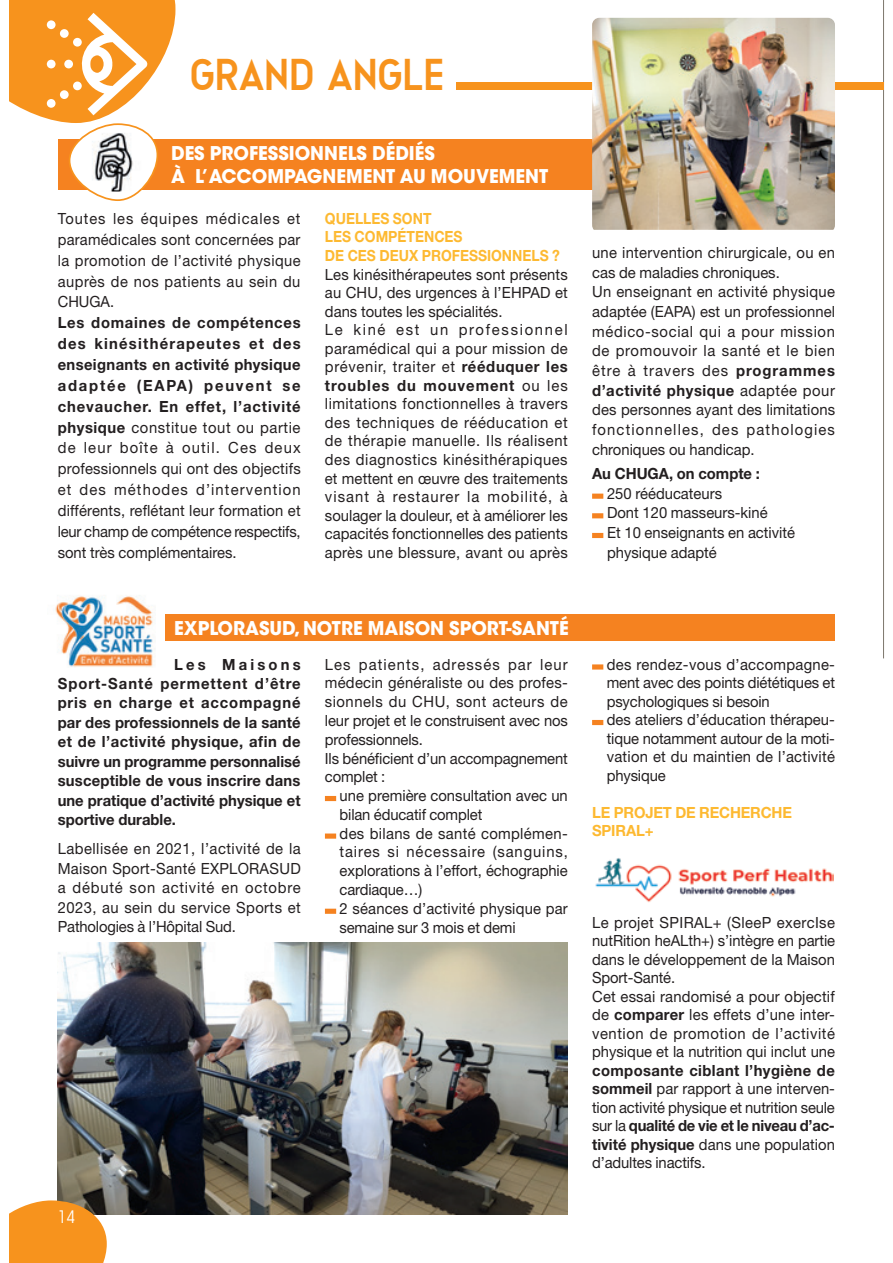
<style>
.page{position:relative;width:893px;height:1263px;background:#fff}
.page>*{position:absolute;margin:0;border:0;box-sizing:border-box;transform-origin:0 0}
.t1{font:700 44.55px "Animosa";letter-spacing:-.01em;color:#f7931d}
.t2{font:700 18.9px/22.2px "ITC Avant Garde Std";color:#fff}
.t3{font:condensed 17.1px "ITC Avant Garde Std";color:#fff}
.t4{font:15.45px/18.6px "Helvetica Neue LT Std";letter-spacing:.01em;color:#231f20;scale:.96 1}
.t5{font:15.45px/18.8px "Helvetica Neue LT Std";letter-spacing:-.01em;color:#231f20;scale:.96 1}
.t6{font:700 15.45px/19.5px "Helvetica Neue LT Std";color:#231f20;text-align:justify;scale:.96 1}
.t7{font:15.45px/20.9px "Helvetica Neue LT Std";letter-spacing:.01em;color:#231f20;text-align:justify;scale:.95 1}
.t8{font:700 15.45px/18.6px "Helvetica Neue LT Std";color:#fdb931;scale:.9 1}
.t9{font:700 15.45px/18.5px "Helvetica Neue LT Std";color:#fdb931;scale:.96 1}
.s1{font-weight:700}
</style>
<div class="page">
<img style="left:58px;top:943px;width:510px;height:271px">
<div style="left:456px;top:82px;width:427px;height:8px;background:#f7931d"></div>
<svg style="left:9px;top:1200px;width:98px;height:63px;background:#eb932b"></svg>
<div style="left:58px;top:615px;width:777px;height:26px;background:#f58220"></div>
<div style="left:592px;top:494px;width:11px;height:5px;background:#f58220"></div>
<div style="left:592px;top:513px;width:11px;height:5px;background:#f58220"></div>
<div style="left:592px;top:533px;width:11px;height:5px;background:#f58220"></div>
<div style="left:325px;top:796px;width:11px;height:5px;background:#f58220"></div>
<div style="left:325px;top:834px;width:11px;height:5px;background:#f58220"></div>
<div style="left:325px;top:909px;width:11px;height:5px;background:#f58220"></div>
<div style="left:592px;top:664px;width:11px;height:6px;background:#f58220"></div>
<div style="left:592px;top:720px;width:11px;height:5px;background:#f58220"></div>
<img style="left:595px;top:858px;width:238px;height:45px">
<img style="left:55px;top:595px;width:110px;height:72px">
<div style="left:58px;top:139px;width:736px;height:51px;background:#f58220"></div>
<svg style="left:9px;top:0;width:166px;height:201px"></svg>
<img style="left:592px;top:18px;width:243px;height:212px">
<h1 class="t1" style="left:189px;top:59px;width:257px">GRAND ANGLE</h1>
<p class="t2" style="left:171px;top:143px;width:379px">DES PROFESSIONNELS DÉDIÉS<br>À L’ACCOMPAGNEMENT AU MOUVEMENT</p>
<p class="t7" style="left:58px;top:209px;width:257px">Toutes les équipes médicales et paramédicales sont concernées par la promotion de l’activité physique auprès de nos patients au sein du CHUGA.</p>
<p class="t4" style="left:58px;top:314px;width:255px;line-height:20.9px;text-align:justify"><span class="s1">Les domaines de compétences des kinésithérapeutes et des enseignants en activité physique adaptée (EAPA) peuvent se chevaucher. En effet, l’activité physique</span> constitue tout ou partie de leur boîte à outil. Ces deux professionnels qui ont des objectifs et des méthodes d’intervention différents, reflétant leur formation et leur champ de compétence respectifs, sont très complémentaires.</p>
<p class="t8" style="left:325px;top:210px;width:263px">QUELLES SONT<br>LES COMPÉTENCES<br>DE CES DEUX PROFESSIONNELS ?</p>
<p class="t4" style="left:325px;top:266px;width:255px">Les kinésithérapeutes sont présents au CHU, des urgences à l’EHPAD et dans toutes les spécialités.<br>Le kiné est un professionnel paramédical qui a pour mission de prévenir, traiter et <span class="s1">rééduquer les troubles du mouvement</span> ou les limitations fonctionnelles à travers des techniques de rééducation et de thérapie manuelle. Ils réalisent des diagnostics kinésithérapiques et mettent en œuvre des traitements visant à restaurer la mobilité, à soulager la douleur, et à améliorer les capacités fonctionnelles des patients après une blessure, avant ou après</p>
<p class="t2" style="left:174px;top:617px;width:396px">EXPLORASUD, NOTRE MAISON SPORT-SANTÉ</p>
<p class="t6" style="left:58px;top:656px;width:255px;text-indent:117px">Les Maisons Sport-Santé permettent d’être pris en charge et accompagné par des professionnels de la santé et de l’activité physique, afin de suivre un programme personnalisé susceptible de vous inscrire dans une pratique d’activité physique et sportive durable.</p>
<p class="t4" style="left:58px;top:840px;width:255px;line-height:19.5px;text-align:justify">Labellisée en 2021, l’activité de la Maison Sport-Santé EXPLORASUD a débuté son activité en octobre 2023, au sein du service Sports et Pathologies à l’Hôpital Sud.</p>
<p class="t5" style="left:325px;top:656px;width:255px">Les patients, adressés par leur médecin généraliste ou des profes&shy;sionnels du CHU, sont acteurs de leur projet et le construisent avec nos professionnels.<br>Ils bénéficient d’un accompagnement complet :</p>
<p class="t4" style="left:340px;top:787px;width:239px">une première consultation avec un bilan éducatif complet<br>des bilans de santé complémen&shy;taires si nécessaire (sanguins, explorations à l’effort, échographie cardiaque…)<br>2 séances d’activité physique par semaine sur 3 mois et demi</p>
<p class="t3" style="left:58px;top:1207px;width:19px">14</p>
<p class="t4" style="left:592px;top:244px;width:255px;line-height:19.6px">une intervention chirurgicale, ou en cas de maladies chroniques.<br>Un enseignant en activité physique adaptée (EAPA) est un professionnel médico-social qui a pour mission de promouvoir la santé et le bien être à travers des <span class="s1">programmes d’activité physique</span> adaptée pour des personnes ayant des limitations fonctionnelles, des pathologies chroniques ou handicap.</p>
<p class="t6" style="left:592px;top:465px;width:176px">Au CHUGA, on compte :</p>
<p class="t4" style="left:607px;top:485px;width:197px;line-height:19.6px">250 rééducateurs<br>Dont 120 masseurs-kiné<br>Et 10 enseignants en activité physique adapté</p>
<p class="t5" style="left:607px;top:656px;width:239px">des rendez-vous d’accompagne&shy;ment avec des points diététiques et psychologiques si besoin<br>des ateliers d’éducation thérapeu&shy;tique notamment autour de la moti&shy;vation et du maintien de l’activité physique</p>
<p class="t9" style="left:592px;top:804px;width:210px">LE PROJET DE RECHERCHE<br>SPIRAL+</p>
<p class="t4" style="left:592px;top:914px;width:255px">Le projet SPIRAL+ (SleeP exercIse nutRition heALth+) s’intègre en partie dans le développement de la Maison Sport-Santé.<br>Cet essai randomisé a pour objectif de <span class="s1">comparer</span> les effets d’une inter&shy;vention de promotion de l’activité physique et la nutrition qui inclut une</p>
<p class="t4" style="left:592px;top:1062px;width:254px;text-align:justify"><span class="s1">composante ciblant l’hygiène de sommeil</span> par rapport à une interven&shy;tion activité physique et nutrition seule sur la <span class="s1">qualité de vie et le niveau d’ac&shy;tivité physique</span> dans une population d’adultes inactifs.</p>
</div>
